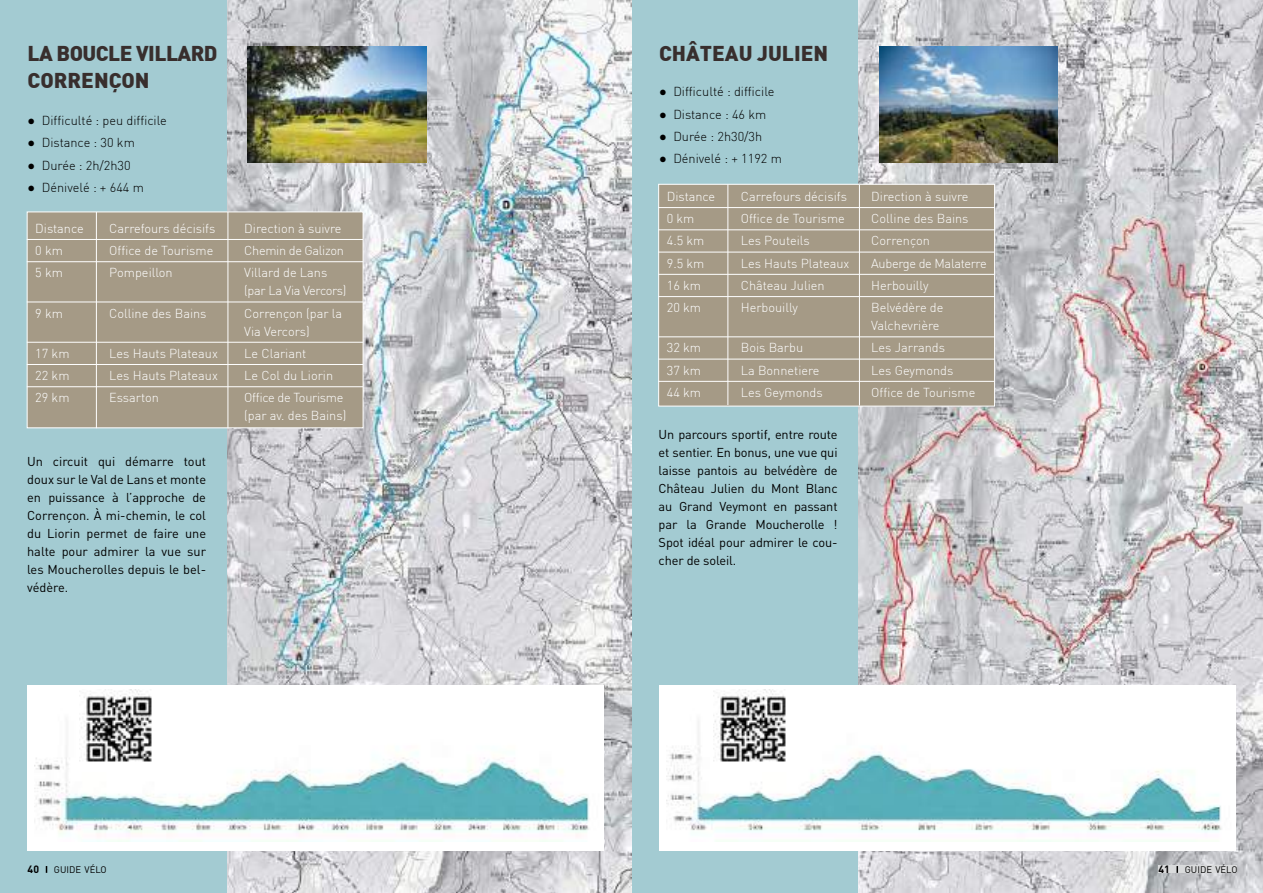
<style>
.page{position:relative;width:1263px;height:893px;background:#fff}
.page>*{position:absolute;margin:0;border:0;box-sizing:border-box;transform-origin:0 0}
.t1{font:900 21px/27px "DIN";letter-spacing:-.025em;color:#382e2d}
.t2{font:900 21px "DIN";color:#382e2d}
.t3{font:300 12.75px/18px "DIN";color:#fff}
.t4{font:12.75px/18px "DIN";letter-spacing:-.01em;color:#000;text-align:justify}
.t5{font:300 12.75px "DIN";color:#000}
.t6{font:300 12.75px/18px "DIN";letter-spacing:-.025em;color:#fff}
.t7{font:9.45px "DIN";color:#000}
.s1{font-family:"Calibri"}
.s2{font-weight:700;font-size:10.5px}
</style>
<div class="page">
<div style="left:0;top:0;width:631px;height:893px;background:#a3cbd2"></div>
<div style="left:631px;top:0;width:632px;height:893px;background:#a3cbd2"></div>
<img style="left:227px;top:0;width:404px;height:893px">
<img style="left:858px;top:0;width:405px;height:893px">
<img style="left:248px;top:47px;width:178px;height:116px">
<img style="left:879px;top:47px;width:179px;height:116px">
<div style="left:27px;top:685px;width:577px;height:165px;background:#fff"></div>
<img style="left:35px;top:745px;width:555px;height:96px">
<div style="left:659px;top:685px;width:576px;height:165px;background:#fff"></div>
<img style="left:666px;top:721px;width:556px;height:120px">
<div style="left:77px;top:687px;width:85px;height:85px;background:#fff"></div>
<img style="left:79px;top:690px;width:73px;height:72px">
<div style="left:710px;top:687px;width:85px;height:85px;background:#fff"></div>
<img style="left:713px;top:690px;width:73px;height:72px">
<div style="left:27px;top:212px;width:336px;height:216px;background:#a59a86;border:1px solid #fff"></div>
<hr style="left:27px;top:239px;width:336px;height:1px;background:#fff">
<hr style="left:27px;top:261px;width:336px;height:1px;background:#fff">
<hr style="left:27px;top:302px;width:336px;height:1px;background:#fff">
<hr style="left:27px;top:342px;width:336px;height:1px;background:#fff">
<hr style="left:27px;top:364px;width:336px;height:1px;background:#fff">
<hr style="left:27px;top:386px;width:336px;height:1px;background:#fff">
<hr style="left:96px;top:212px;width:1px;height:216px;background:#fff">
<hr style="left:228px;top:212px;width:1px;height:216px;background:#fff">
<div style="left:658px;top:184px;width:337px;height:222px;background:#a59a86;border:1px solid #fff"></div>
<hr style="left:658px;top:207px;width:336px;height:1px;background:#fff">
<hr style="left:658px;top:230px;width:336px;height:1px;background:#fff">
<hr style="left:658px;top:252px;width:336px;height:1px;background:#fff">
<hr style="left:658px;top:274px;width:336px;height:1px;background:#fff">
<hr style="left:658px;top:296px;width:336px;height:1px;background:#fff">
<hr style="left:658px;top:337px;width:336px;height:1px;background:#fff">
<hr style="left:658px;top:359px;width:336px;height:1px;background:#fff">
<hr style="left:658px;top:381px;width:336px;height:1px;background:#fff">
<hr style="left:728px;top:184px;width:1px;height:221px;background:#fff">
<hr style="left:859px;top:185px;width:1px;height:220px;background:#fff">
<div style="left:1158px;top:865px;width:79px;height:8px;background:#d9dadb"></div>
<svg style="left:1176px;top:866px;width:2px;height:7px"></svg>
<h1 class="t1" style="left:28px;top:39px;width:191px">LA BOUCLE VILLARD<br>CORRENÇON</h1>
<h1 class="t2" style="left:659px;top:39px;width:171px">CHÂTEAU JULIEN</h1>
<p class="t5" style="left:28px;top:113px;width:141px"><span class="s1">●</span> Difficulté : peu difficile</p>
<p class="t5" style="left:28px;top:135px;width:109px"><span class="s1">●</span> Distance : 30 km</p>
<p class="t5" style="left:28px;top:157px;width:105px"><span class="s1">●</span> Durée : 2h/2h30</p>
<p class="t5" style="left:28px;top:179px;width:118px"><span class="s1">●</span> Dénivelé : + 644 m</p>
<p class="t5" style="left:659px;top:84px;width:117px"><span class="s1">●</span> Difficulté : difficile</p>
<p class="t5" style="left:659px;top:106px;width:109px"><span class="s1">●</span> Distance : 46 km</p>
<p class="t5" style="left:659px;top:128px;width:105px"><span class="s1">●</span> Durée : 2h30/3h</p>
<p class="t5" style="left:659px;top:151px;width:124px"><span class="s1">●</span> Dénivelé : + 1192 m</p>
<p class="t3" style="left:667px;top:187px;width:50px">Distance</p>
<p class="t3" style="left:741px;top:187px;width:108px">Carrefours décisifs</p>
<p class="t3" style="left:871px;top:187px;width:99px">Direction à suivre</p>
<p class="t3" style="left:667px;top:209px;width:29px">0 km</p>
<p class="t3" style="left:741px;top:209px;width:106px">Office de Tourisme</p>
<p class="t3" style="left:871px;top:209px;width:99px">Colline des Bains</p>
<p class="t3" style="left:667px;top:232px;width:39px">4.5 km</p>
<p class="t3" style="left:741px;top:232px;width:71px">Les Pouteils</p>
<p class="t3" style="left:871px;top:232px;width:60px">Corrençon</p>
<p class="t3" style="left:667px;top:254px;width:39px">9.5 km</p>
<p class="t3" style="left:741px;top:254px;width:110px">Les Hauts Plateaux</p>
<p class="t6" style="left:871px;top:254px;width:117px">Auberge de Malaterre</p>
<p class="t3" style="left:667px;top:276px;width:36px">16 km</p>
<p class="t3" style="left:741px;top:276px;width:85px">Château Julien</p>
<p class="t3" style="left:871px;top:276px;width:59px">Herbouilly</p>
<p class="t3" style="left:667px;top:298px;width:36px">20 km</p>
<p class="t3" style="left:741px;top:298px;width:59px">Herbouilly</p>
<p class="t3" style="left:871px;top:298px;width:74px">Belvédère de<br>Valchevrière</p>
<p class="t3" style="left:667px;top:339px;width:36px">32 km</p>
<p class="t3" style="left:741px;top:339px;width:64px">Bois Barbu</p>
<p class="t3" style="left:871px;top:339px;width:75px">Les Jarrands</p>
<p class="t3" style="left:667px;top:361px;width:36px">37 km</p>
<p class="t3" style="left:741px;top:361px;width:80px">La Bonnetiere</p>
<p class="t3" style="left:871px;top:361px;width:84px">Les Geymonds</p>
<p class="t3" style="left:667px;top:383px;width:36px">44 km</p>
<p class="t3" style="left:741px;top:383px;width:84px">Les Geymonds</p>
<p class="t3" style="left:871px;top:383px;width:106px">Office de Tourisme</p>
<p class="t3" style="left:35px;top:219px;width:50px">Distance</p>
<p class="t3" style="left:109px;top:219px;width:108px">Carrefours décisifs</p>
<p class="t3" style="left:244px;top:219px;width:99px">Direction à suivre</p>
<p class="t3" style="left:35px;top:241px;width:29px">0 km</p>
<p class="t3" style="left:109px;top:241px;width:106px">Office de Tourisme</p>
<p class="t6" style="left:244px;top:241px;width:101px">Chemin de Galizon</p>
<p class="t3" style="left:35px;top:264px;width:29px">5 km</p>
<p class="t3" style="left:109px;top:264px;width:65px">Pompeillon</p>
<p class="t6" style="left:244px;top:264px;width:104px">Villard de Lans (par La Via Vercors)</p>
<p class="t3" style="left:35px;top:304px;width:29px">9 km</p>
<p class="t3" style="left:109px;top:304px;width:99px">Colline des Bains</p>
<p class="t3" style="left:244px;top:304px;width:99px">Corrençon (par la<br>Via Vercors)</p>
<p class="t3" style="left:35px;top:344px;width:36px">17 km</p>
<p class="t3" style="left:109px;top:344px;width:110px">Les Hauts Plateaux</p>
<p class="t3" style="left:244px;top:344px;width:64px">Le Clariant</p>
<p class="t3" style="left:35px;top:366px;width:36px">22 km</p>
<p class="t3" style="left:109px;top:366px;width:110px">Les Hauts Plateaux</p>
<p class="t3" style="left:244px;top:366px;width:90px">Le Col du Liorin</p>
<p class="t3" style="left:35px;top:389px;width:36px">29 km</p>
<p class="t3" style="left:109px;top:389px;width:51px">Essarton</p>
<p class="t6" style="left:244px;top:389px;width:104px">Office de Tourisme (par av. des Bains)</p>
<p class="t4" style="left:27px;top:452px;width:180px">Un circuit qui démarre tout doux sur le Val de Lans et monte en puissance à l’approche de Corrençon. À mi-chemin, le col du Liorin permet de faire une halte pour admirer la vue sur les Moucherolles depuis le bel&shy;védère.</p>
<p class="t7" style="left:28px;top:863px;width:81px"><span class="s2">40</span> GUIDE VÉLO</p>
<p class="t4" style="left:659px;top:425px;width:180px">Un parcours sportif, entre route et sentier. En bonus, une vue qui laisse pantois au belvédère de Château Julien du Mont Blanc au Grand Veymont en passant par la Grande Moucherolle !<br>Spot idéal pour admirer le cou&shy;cher de soleil.</p>
<p class="t7" style="left:1158px;top:863px;width:81px"><span class="s2">41</span> GUIDE VÉLO</p>
</div>
